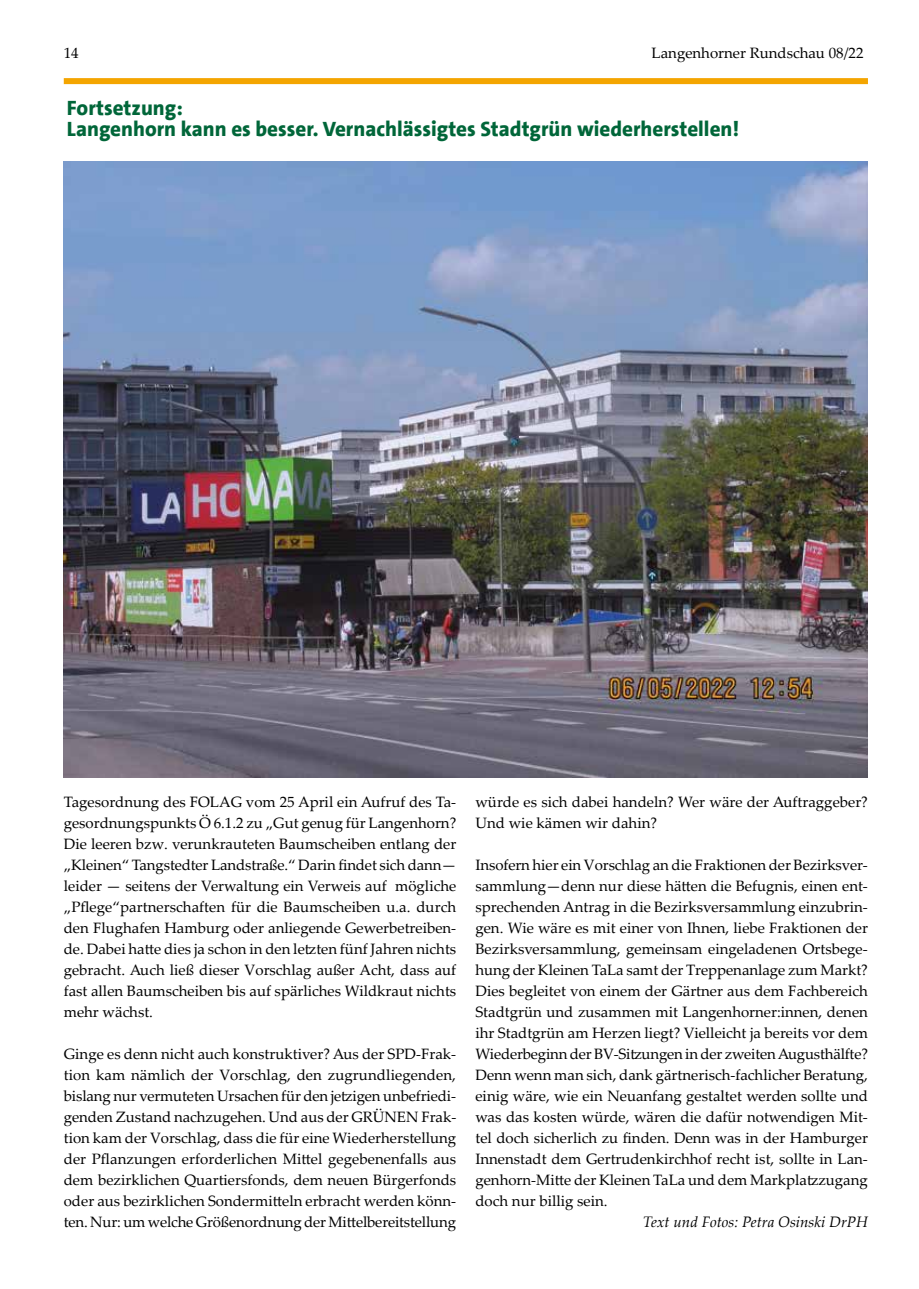
<style>
.page{position:relative;width:919px;height:1289px;background:#fff}
.page>*{position:absolute;margin:0;border:0;box-sizing:border-box;transform-origin:0 0}
.t1{font:800 21px/21px "SPD The Sans";color:#006639}
.t2{font:italic 15.15px "Palatino Linotype";color:#000}
.t3{font:15px/21px "Palatino Linotype";color:#000;text-align:justify}
</style>
<div class="page">
<div style="left:64px;top:78px;width:803px;height:6px;background:#f4a500"></div>
<img style="left:64px;top:161px;width:803px;height:616px">
<p class="t3" style="left:64px;top:42px;width:16px">14</p>
<p class="t3" style="left:651px;top:42px;width:213px">Langenhorner Rundschau 08/22</p>
<h1 class="t1" style="left:67px;top:97px;width:673px">Fortsetzung:<br>Langenhorn kann es besser. Vernachlässigtes Stadtgrün wiederherstellen!</h1>
<p class="t3" style="left:64px;top:790px;width:394px">Tagesordnung des FOLAG vom 25 April ein Aufruf des Ta&shy;gesordnungspunkts Ö 6.1.2 zu „Gut genug für Langenhorn?<br>Die leeren bzw. verunkrauteten Baumscheiben entlang der „Kleinen“ Tangstedter Landstraße.“ Darin findet sich dann— leider — seitens der Verwaltung ein Verweis auf mögliche „Pflege“partnerschaften für die Baumscheiben u.a. durch den Flughafen Hamburg oder anliegende Gewerbetreiben&shy;de. Dabei hatte dies ja schon in den letzten fünf Jahren nichts gebracht. Auch ließ dieser Vorschlag außer Acht, dass auf fast allen Baumscheiben bis auf spärliches Wildkraut nichts mehr wächst.</p>
<p class="t3" style="left:64px;top:1042px;width:394px">Ginge es denn nicht auch konstruktiver? Aus der SPD-Frak&shy;tion kam nämlich der Vorschlag, den zugrundliegenden, bislang nur vermuteten Ursachen für den jetzigen unbefriedi&shy;genden Zustand nachzugehen. Und aus der GRÜNEN Frak&shy;tion kam der Vorschlag, dass die für eine Wiederherstellung der Pflanzungen erforderlichen Mittel gegebenenfalls aus dem bezirklichen Quartiersfonds, dem neuen Bürgerfonds oder aus bezirklichen Sondermitteln erbracht werden könn&shy;ten. Nur: um welche Größenordnung der Mittelbereitstellung</p>
<p class="t3" style="left:475px;top:790px;width:394px">würde es sich dabei handeln? Wer wäre der Auftraggeber?<br>Und wie kämen wir dahin?</p>
<p class="t3" style="left:475px;top:853px;width:394px">Insofern hier ein Vorschlag an die Fraktionen der Bezirksver&shy;sammlung—denn nur diese hätten die Befugnis, einen ent&shy;sprechenden Antrag in die Bezirksversammlung einzubrin&shy;gen. Wie wäre es mit einer von Ihnen, liebe Fraktionen der Bezirksversammlung, gemeinsam eingeladenen Ortsbege&shy;hung der Kleinen TaLa samt der Treppenanlage zum Markt?<br>Dies begleitet von einem der Gärtner aus dem Fachbereich Stadtgrün und zusammen mit Langenhorner:innen, denen ihr Stadtgrün am Herzen liegt? Vielleicht ja bereits vor dem Wiederbeginn der BV-Sitzungen in der zweiten Augusthälfte?<br>Denn wenn man sich, dank gärtnerisch-fachlicher Beratung, einig wäre, wie ein Neuanfang gestaltet werden sollte und was das kosten würde, wären die dafür notwendigen Mit&shy;tel doch sicherlich zu finden. Denn was in der Hamburger Innenstadt dem Gertrudenkirchhof recht ist, sollte in Lan&shy;genhorn-Mitte der Kleinen TaLa und dem Markplatzzugang doch nur billig sein.</p>
<p class="t2" style="left:643px;top:1211px;width:226px">Text und Fotos: Petra Osinski DrPH</p>
</div>
